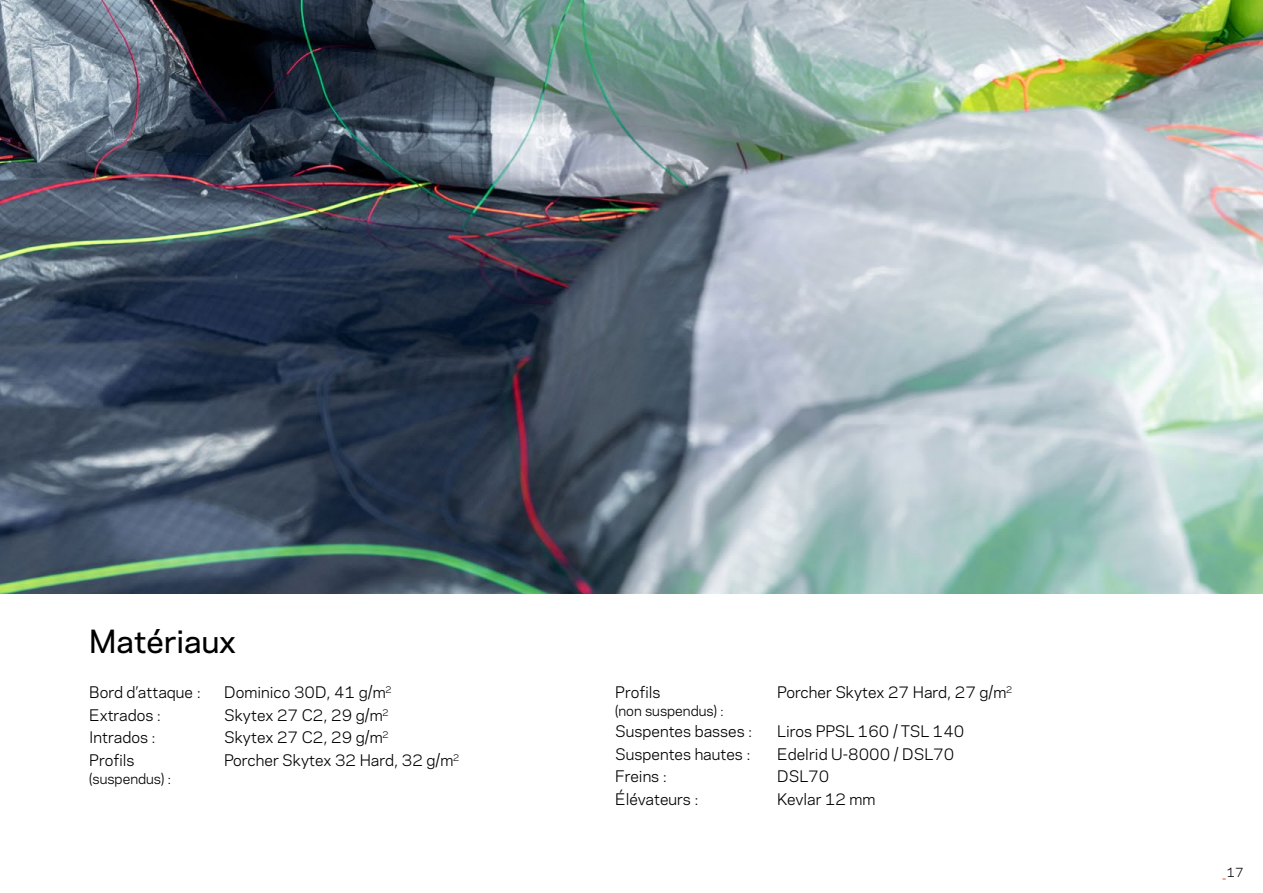
<style>
.page{position:relative;width:1263px;height:893px;background:#fff}
.page>*{position:absolute;margin:0;border:0;box-sizing:border-box;transform-origin:0 0}
.t1{font:500 30px "Galaxie Polaris";color:#000}
.t2{font:15px "Galaxie Polaris";color:#000}
.t3{font:13.5px "Galaxie Polaris";color:#000}
.t4{font:12px "Galaxie Polaris";color:#000}
.s1{color:#e5231d}
</style>
<div class="page">
<img style="left:0;top:0;width:1263px;height:593px">
<h1 class="t1" style="left:89px;top:619px;width:148px">Matériaux</h1>
<p class="t2" style="left:89px;top:681px;width:113px">Bord d’attaque :</p>
<p class="t2" style="left:224px;top:681px;width:169px">Dominico 30D, 41 g/m<sup>2</sup></p>
<p class="t2" style="left:89px;top:704px;width:73px">Extrados :</p>
<p class="t2" style="left:224px;top:704px;width:166px">Skytex 27 C2, 29 g/m<sup>2</sup></p>
<p class="t2" style="left:89px;top:726px;width:68px">Intrados :</p>
<p class="t2" style="left:224px;top:726px;width:166px">Skytex 27 C2, 29 g/m<sup>2</sup></p>
<p class="t2" style="left:89px;top:749px;width:47px">Profils</p>
<p class="t2" style="left:224px;top:749px;width:237px">Porcher Skytex 32 Hard, 32 g/m<sup>2</sup></p>
<p class="t3" style="left:89px;top:768px;width:84px">(suspendus) :</p>
<p class="t2" style="left:615px;top:681px;width:47px">Profils</p>
<p class="t2" style="left:777px;top:681px;width:237px">Porcher Skytex 27 Hard, 27 g/m<sup>2</sup></p>
<p class="t3" style="left:615px;top:701px;width:110px">(non suspendus) :</p>
<p class="t2" style="left:615px;top:720px;width:139px">Suspentes basses :</p>
<p class="t2" style="left:777px;top:720px;width:189px">Liros PPSL 160 / TSL 140</p>
<p class="t2" style="left:615px;top:743px;width:137px">Suspentes hautes :</p>
<p class="t2" style="left:777px;top:743px;width:178px">Edelrid U-8000 / DSL70</p>
<p class="t2" style="left:615px;top:765px;width:53px">Freins :</p>
<p class="t2" style="left:777px;top:765px;width:53px">DSL70</p>
<p class="t2" style="left:615px;top:788px;width:85px">Élévateurs :</p>
<p class="t2" style="left:777px;top:788px;width:100px">Kevlar 12 mm</p>
<p class="t4" style="left:1222px;top:863px;width:22px"><span class="s1">_</span>17</p>
</div>
